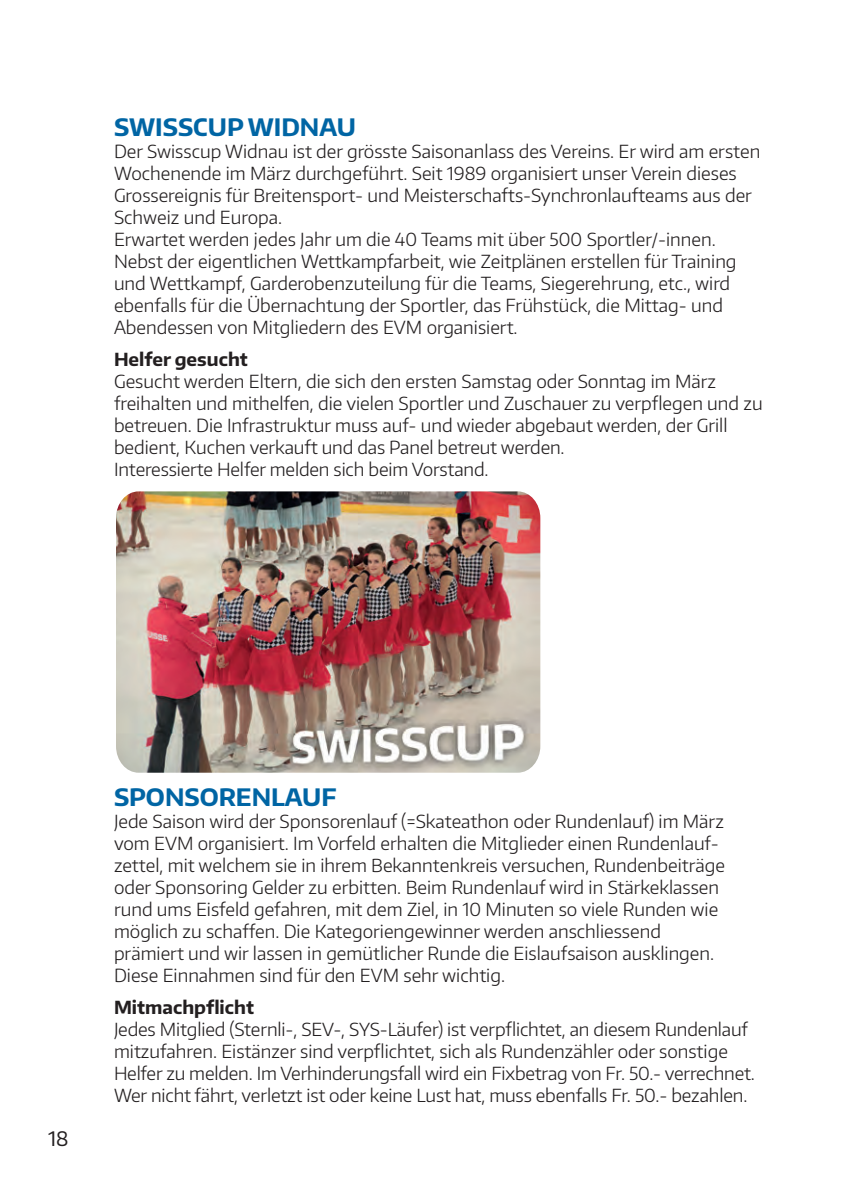
<style>
.page{position:relative;width:845px;height:1191px;background:#fff}
.page>*{position:absolute;margin:0;border:0;box-sizing:border-box;transform-origin:0 0}
.t1{font:700 24px "Encode Sans";color:#0065a4}
.t2{font:20px "Encode Sans";color:#231f20}
.t3{font:300 18px/22px "Encode Sans";color:#231f20}
.t4{font:700 18px "Encode Sans";color:#231f20}
</style>
<div class="page">
<img style="left:116px;top:491px;width:424px;height:281px">
<h1 class="t1" style="left:114px;top:111px;width:243px">SWISSCUP WIDNAU</h1>
<p class="t3" style="left:114px;top:140px;width:648px">Der Swisscup Widnau ist der grösste Saisonanlass des Vereins. Er wird am ersten Wochenende im März durchgeführt. Seit 1989 organisiert unser Verein dieses Grossereignis für Breitensport- und Meisterschafts-Synchronlaufteams aus der Schweiz und Europa.<br>Erwartet werden jedes Jahr um die 40 Teams mit über 500 Sportler/-innen.<br>Nebst der eigentlichen Wettkampfarbeit, wie Zeitplänen erstellen für Training und Wettkampf, Garderobenzuteilung für die Teams, Siegerehrung, etc., wird ebenfalls für die Übernachtung der Sportler, das Frühstück, die Mittag- und Abendessen von Mitgliedern des EVM organisiert.</p>
<p class="t4" style="left:114px;top:348px;width:135px">Helfer gesucht</p>
<p class="t3" style="left:114px;top:370px;width:650px">Gesucht werden Eltern, die sich den ersten Samstag oder Sonntag im März freihalten und mithelfen, die vielen Sportler und Zuschauer zu verpflegen und zu betreuen. Die Infrastruktur muss auf- und wieder abgebaut werden, der Grill bedient, Kuchen verkauft und das Panel betreut werden.<br>Interessierte Helfer melden sich beim Vorstand.</p>
<p class="t2" style="left:48px;top:1125px;width:22px">18</p>
<h1 class="t1" style="left:114px;top:781px;width:224px">SPONSORENLAUF</h1>
<p class="t3" style="left:114px;top:810px;width:612px">Jede Saison wird der Sponsorenlauf (=Skateathon oder Rundenlauf) im März vom EVM organisiert. Im Vorfeld erhalten die Mitglieder einen Rundenlauf&shy;zettel, mit welchem sie in ihrem Bekanntenkreis versuchen, Rundenbeiträge oder Sponsoring Gelder zu erbitten. Beim Rundenlauf wird in Stärkeklassen rund ums Eisfeld gefahren, mit dem Ziel, in 10 Minuten so viele Runden wie möglich zu schaffen. Die Kategoriengewinner werden anschliessend prämiert und wir lassen in gemütlicher Runde die Eislaufsaison ausklingen.<br>Diese Einnahmen sind für den EVM sehr wichtig.</p>
<p class="t4" style="left:114px;top:996px;width:142px">Mitmachpflicht</p>
<p class="t3" style="left:114px;top:1018px;width:642px">Jedes Mitglied (Sternli-, SEV-, SYS-Läufer) ist verpflichtet, an diesem Rundenlauf mitzufahren. Eistänzer sind verpflichtet, sich als Rundenzähler oder sonstige Helfer zu melden. Im Verhinderungsfall wird ein Fixbetrag von Fr. 50.- verrechnet.<br>Wer nicht fährt, verletzt ist oder keine Lust hat, muss ebenfalls Fr. 50.- bezahlen.</p>
</div>
